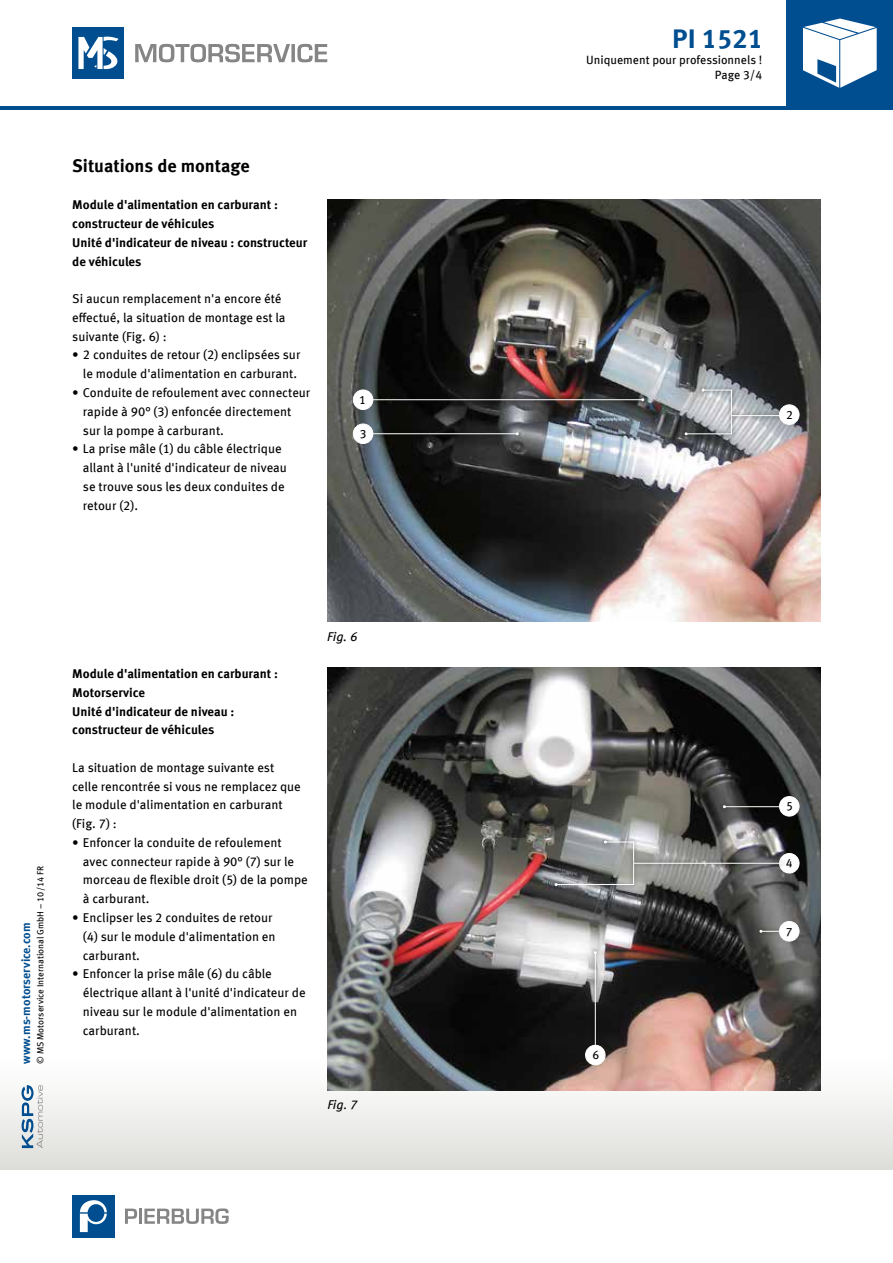
<style>
.page{position:relative;width:893px;height:1263px;background:#fff}
.page>*{position:absolute;margin:0;border:0;box-sizing:border-box;transform-origin:0 0}
.t1{font:700 27px "Meta OFC";color:#004e90}
.t2{font:700 18px "Meta OFC";color:#000}
.t3{font:12.75px/18.8px "Meta OFC";color:#000}
.t4{font:700 12.75px/18.8px "Meta OFC";color:#000}
.t5{font:italic 12.75px "Meta OFC";color:#000}
.t6{font:12px/15px "Meta OFC";color:#000;text-align:right}
.t7{font:700 12px "Meta OFC";color:#004e90}
.t8{font:9px "Meta OFC";color:#000}
</style>
<div class="page">
<img style="left:327px;top:199px;width:494px;height:423px">
<svg style="left:703px;top:360px;width:97px;height:97px"></svg>
<svg style="left:135px;top:44px;width:192px;height:19px"></svg>
<div style="left:72px;top:28px;width:51px;height:51px;background:#004e90"></div>
<svg style="left:78px;top:36px;width:41px;height:33px"></svg>
<div style="left:0;top:1054px;width:893px;height:115px;background:linear-gradient(to bottom,#fff,#dededb)"></div>
<svg style="left:22px;top:1085px;width:21px;height:63px"></svg>
<div style="left:787px;top:0;width:106px;height:106px;background:#004e90"></div>
<svg style="left:803px;top:19px;width:74px;height:69px"></svg>
<img style="left:327px;top:667px;width:494px;height:424px">
<div style="left:550px;top:836px;width:89px;height:54px;background:#000;opacity:.75"></div>
<svg style="left:555px;top:840px;width:79px;height:46px"></svg>
<div style="left:719px;top:801px;width:68px;height:11px;background:#000;opacity:.75"></div>
<hr style="left:724px;top:806px;width:58px;height:1px;background:#fff">
<div style="left:590px;top:947px;width:11px;height:116px;background:#000;opacity:.75"></div>
<hr style="left:595px;top:953px;width:1px;height:106px;background:#fff">
<div style="left:755px;top:926px;width:36px;height:11px;background:#000;opacity:.75"></div>
<svg style="left:759px;top:930px;width:20px;height:3px"></svg>
<svg style="left:372px;top:428px;width:151px;height:11px"></svg>
<hr style="left:371px;top:433px;width:146px;height:1px;background:#fff">
<svg style="left:372px;top:394px;width:276px;height:11px"></svg>
<hr style="left:371px;top:399px;width:272px;height:1px;background:#fff">
<svg style="left:680px;top:384px;width:56px;height:55px"></svg>
<svg style="left:685px;top:389px;width:47px;height:46px"></svg>
<div style="left:353px;top:390px;width:20px;height:19px;background:#fff;border-radius:50%"></div>
<div style="left:353px;top:390px;width:20px;height:20px;border:1px solid #fff;border-radius:50%"></div>
<div style="left:353px;top:424px;width:20px;height:19px;background:#fff;border-radius:50%"></div>
<div style="left:353px;top:424px;width:20px;height:20px;border:1px solid #fff;border-radius:50%"></div>
<div style="left:779px;top:853px;width:20px;height:20px;background:#fff;border-radius:50%"></div>
<div style="left:779px;top:853px;width:20px;height:20px;border:1px solid #fff;border-radius:50%"></div>
<div style="left:779px;top:796px;width:20px;height:20px;background:#fff;border-radius:50%"></div>
<div style="left:779px;top:796px;width:20px;height:20px;border:1px solid #fff;border-radius:50%"></div>
<div style="left:586px;top:1045px;width:19px;height:20px;background:#fff;border-radius:50%"></div>
<div style="left:585px;top:1045px;width:20px;height:20px;border:1px solid #fff;border-radius:50%"></div>
<div style="left:779px;top:921px;width:20px;height:20px;background:#fff;border-radius:50%"></div>
<div style="left:779px;top:921px;width:20px;height:20px;border:1px solid #fff;border-radius:50%"></div>
<div style="left:629px;top:858px;width:158px;height:10px;background:#000;opacity:.75"></div>
<hr style="left:634px;top:863px;width:149px;height:1px;background:#fff">
<svg style="left:727px;top:410px;width:54px;height:11px"></svg>
<hr style="left:731px;top:415px;width:62px;height:1px;background:#fff">
<div style="left:779px;top:405px;width:20px;height:19px;background:#fff;border-radius:50%"></div>
<div style="left:779px;top:404px;width:20px;height:21px;border:1px solid #fff;border-radius:50%"></div>
<div style="left:72px;top:1195px;width:43px;height:42px;background:#004e90"></div>
<svg style="left:80px;top:1200px;width:27px;height:32px"></svg>
<svg style="left:125px;top:1208px;width:12px;height:16px"></svg>
<hr style="left:139px;top:1208px;width:3px;height:16px;background:#868585">
<svg style="left:144px;top:1208px;width:85px;height:16px"></svg>
<hr style="left:0;top:106px;width:893px;height:4px;background:#004e90">
<h2 class="t2" style="left:72px;top:154px;width:179px">Situations de montage</h2>
<p class="t4" style="left:72px;top:196px;width:237px">Module d'alimentation en carburant : constructeur de véhicules<br>Unité d'indicateur de niveau : constructeur de véhicules</p>
<p class="t3" style="left:72px;top:289px;width:215px">Si aucun remplacement n'a encore été effectué, la situation de montage est la suivante (Fig. 6) :</p>
<p class="t3" style="left:72px;top:346px;width:230px;text-align:center">• 2 conduites de retour (2) enclipsées sur le module d'alimentation en carburant.</p>
<p class="t3" style="left:83px;top:383px;width:229px;text-indent:-11px">• Conduite de refoulement avec connecteur rapide à 90° (3) enfoncée directement sur la pompe à carburant.</p>
<p class="t3" style="left:83px;top:439px;width:205px;text-indent:-11px">• La prise mâle (1) du câble électrique allant à l'unité d'indicateur de niveau se trouve sous les deux conduites de retour (2).</p>
<p class="t6" style="left:359px;top:392px;width:8px">1</p>
<p class="t6" style="left:360px;top:426px;width:8px">3</p>
<p class="t8" style="left:35px;top:1064px;width:199px;rotate:-90deg">© MS Motorservice International GmbH – 10/14 FR</p>
<p class="t7" style="left:18px;top:1064px;width:143px;rotate:-90deg">www.ms-motorservice.com</p>
<p class="t4" style="left:72px;top:664px;width:207px">Module d'alimentation en carburant :<br>Motorservice<br>Unité d'indicateur de niveau : constructeur de véhicules</p>
<p class="t3" style="left:72px;top:758px;width:230px">La situation de montage suivante est celle rencontrée si vous ne remplacez que le module d'alimentation en carburant (Fig. 7) :</p>
<p class="t3" style="left:83px;top:833px;width:226px;text-indent:-11px">• Enfoncer la conduite de refoulement avec connecteur rapide à 90° (7) sur le morceau de flexible droit (5) de la pompe à carburant.</p>
<p class="t3" style="left:83px;top:908px;width:194px;text-indent:-11px">• Enclipser les 2 conduites de retour (4) sur le module d'alimentation en carburant.</p>
<p class="t3" style="left:83px;top:964px;width:224px;text-indent:-11px">• Enfoncer la prise mâle (6) du câble électrique allant à l'unité d'indicateur de niveau sur le module d'alimentation en carburant.</p>
<p class="t5" style="left:327px;top:628px;width:32px">Fig. 6</p>
<p class="t5" style="left:327px;top:1097px;width:32px">Fig. 7</p>
<h1 class="t1" style="left:672px;top:22px;width:93px">PI 1521</h1>
<p class="t6" style="left:586px;top:52px;width:178px">Uniquement pour professionnels !<br>Page 3/4</p>
<p class="t6" style="left:786px;top:407px;width:8px">2</p>
<p class="t6" style="left:592px;top:1047px;width:8px">6</p>
<p class="t6" style="left:786px;top:799px;width:8px">5</p>
<p class="t6" style="left:786px;top:855px;width:8px">4</p>
<p class="t6" style="left:786px;top:924px;width:8px">7</p>
</div>
